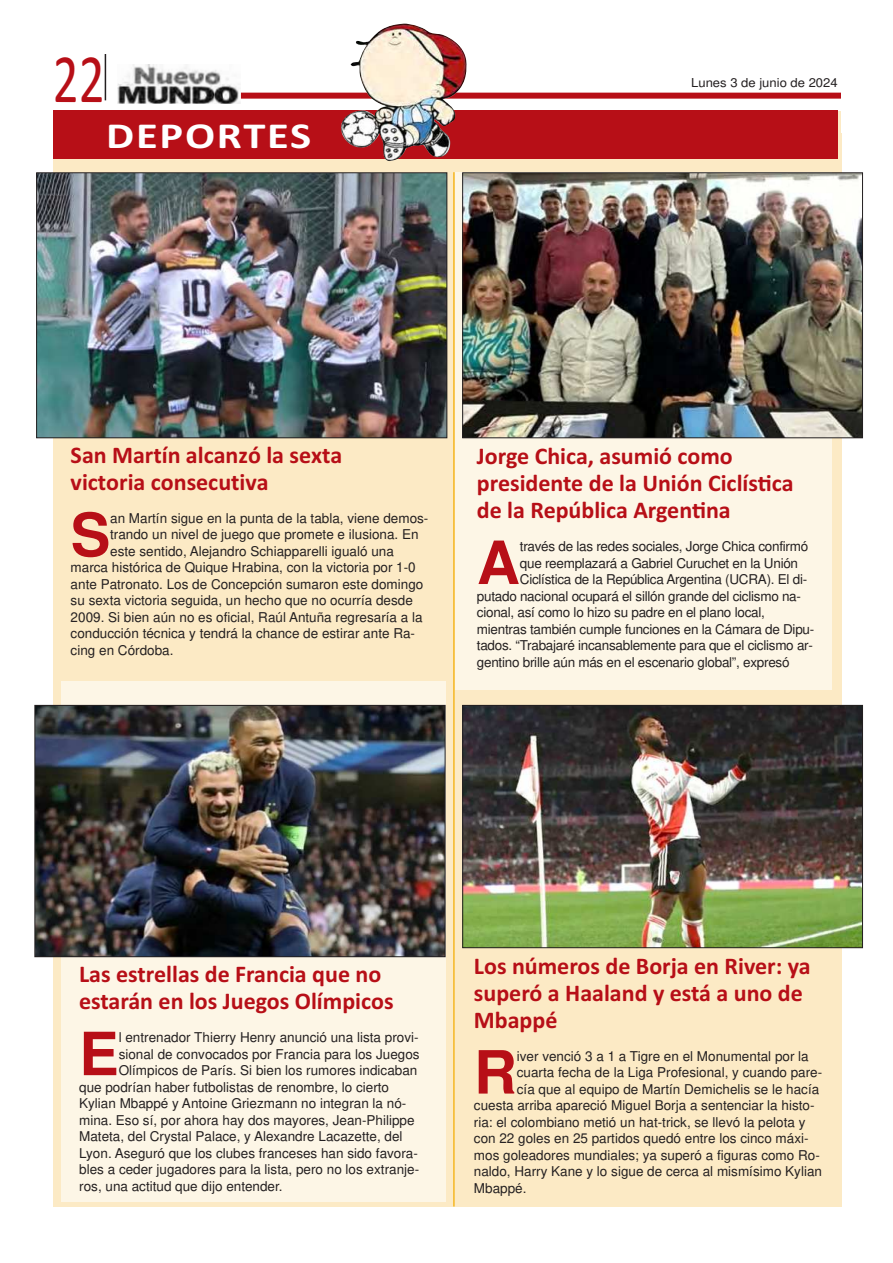
<style>
.page{position:relative;width:893px;height:1263px;background:#fff}
.page>*{position:absolute;margin:0;border:0;box-sizing:border-box;transform-origin:0 0}
.t1{font:700 59.55px "Arial";color:#b70f17}
.t2{font:34.2px "Calibri";color:#b70f17;scale:.73 1}
.t3{font:700 18px "Calibri";letter-spacing:.08em;color:#fff;scale:1.21 1}
.t4{font:13.5px "Arial";color:#231f20}
.t5{font:13.5px "Arial";letter-spacing:-.02em;color:#231f20}
.t6{font:12.3px "Arial";color:#231f20;scale:1.06 1}
.t7{font:700 11.7px "Calibri";color:#b70f17}
.s1{font-size:24px}
</style>
<div class="page">
<div style="left:53px;top:111px;width:788px;height:1095px;background:#fceac5"></div>
<div style="left:455px;top:172px;width:377px;height:517px;background:#fdf6e6"></div>
<div style="left:61px;top:681px;width:384px;height:521px;background:#fdf6e6"></div>
<div style="left:53px;top:111px;width:785px;height:48px;background:#b70f17"></div>
<div style="left:236px;top:93px;width:657px;height:6px;background:#b70f17"></div>
<img style="left:117px;top:64px;width:123px;height:40px">
<hr style="left:105px;top:54px;width:1px;height:46px;background:#231f20">
<img style="left:340px;top:24px;width:127px;height:137px">
<img style="left:38px;top:175px;width:407px;height:261px">
<div style="left:36px;top:173px;width:411px;height:265px;border:1px solid #231f20"></div>
<img style="left:464px;top:175px;width:397px;height:261px">
<div style="left:462px;top:173px;width:401px;height:265px;border:1px solid #231f20"></div>
<img style="left:37px;top:707px;width:406px;height:248px">
<div style="left:35px;top:705px;width:410px;height:252px;border:1px solid #231f20"></div>
<img style="left:464px;top:707px;width:397px;height:239px">
<div style="left:462px;top:705px;width:401px;height:243px;border:1px solid #231f20"></div>
<hr style="left:453px;top:172px;width:2px;height:1034px;background:#f6b723">
<div style="left:841px;top:62px;width:52px;height:71px;background:#fff"></div>
<h2 class="t2" style="left:53px;top:70px;width:73px">22</h2>
<h3 class="t3" style="left:106px;top:131px;width:171px">DEPORTES</h3>
<p class="t6" style="left:691px;top:77px;width:140px">Lunes 3 de junio de 2024</p>
<p class="t7" style="left:71px;top:452px;width:273px">San Mart<span class="s1">í</span>n alcanz<span class="s1">ó</span> la sexta</p>
<p class="t7" style="left:71px;top:479px;width:200px">victoria consecutiva</p>
<h1 class="t1" style="left:71px;top:500px;width:41px">S</h1>
<p class="t4" style="left:110px;top:513px;width:320px">an Martín sigue en la punta de la tabla, viene demos-</p>
<p class="t4" style="left:110px;top:529px;width:310px">trando un nivel de juego que promete e ilusiona. En</p>
<p class="t4" style="left:110px;top:546px;width:285px">este sentido, Alejandro Schiapparelli igualó una</p>
<p class="t4" style="left:71px;top:562px;width:347px">marca histórica de Quique Hrabina, con la victoria por 1-0</p>
<p class="t4" style="left:71px;top:579px;width:354px">ante Patronato. Los de Concepción sumaron este domingo</p>
<p class="t4" style="left:71px;top:595px;width:344px">su sexta victoria seguida, un hecho que no ocurría desde</p>
<p class="t4" style="left:71px;top:612px;width:353px">2009. Si bien aún no es oficial, Raúl Antuña regresaría a la</p>
<p class="t4" style="left:71px;top:628px;width:346px">conducción técnica y tendrá la chance de estirar ante Ra-</p>
<p class="t4" style="left:71px;top:645px;width:104px">cing en Córdoba.</p>
<p class="t7" style="left:477px;top:453px;width:257px">Jorge Chica, asumió como</p>
<p class="t7" style="left:477px;top:480px;width:318px">presidente de la Unión Ciclís}ca</p>
<p class="t7" style="left:477px;top:507px;width:255px">de la República Argen}na</p>
<h1 class="t1" style="left:477px;top:529px;width:45px">A</h1>
<p class="t5" style="left:520px;top:541px;width:290px">través de las redes sociales, Jorge Chica confirmó</p>
<p class="t5" style="left:520px;top:557px;width:280px">que reemplazará a Gabriel Curuchet en la Unión</p>
<p class="t5" style="left:520px;top:574px;width:289px">Ciclística de la República Argentina (UCRA). El di-</p>
<p class="t5" style="left:477px;top:590px;width:326px">putado nacional ocupará el sillón grande del ciclismo na-</p>
<p class="t5" style="left:477px;top:607px;width:289px">cional, así como lo hizo su padre en el plano local,</p>
<p class="t5" style="left:477px;top:623px;width:339px">mientras también cumple funciones en la Cámara de Dipu-</p>
<p class="t5" style="left:477px;top:640px;width:338px">tados. “Trabajaré incansablemente para que el ciclismo ar-</p>
<p class="t5" style="left:477px;top:656px;width:314px">gentino brille aún más en el escenario global”, expresó</p>
<p class="t7" style="left:79px;top:971px;width:304px">Las estrellas de Francia que no</p>
<p class="t7" style="left:79px;top:998px;width:316px">estarán en los Juegos Olímpicos</p>
<h1 class="t1" style="left:79px;top:1020px;width:41px">E</h1>
<p class="t4" style="left:119px;top:1032px;width:301px">l entrenador Thierry Henry anunció una lista provi-</p>
<p class="t4" style="left:119px;top:1049px;width:302px">sional de convocados por Francia para los Juegos</p>
<p class="t4" style="left:119px;top:1065px;width:300px">Olímpicos de París. Si bien los rumores indicaban</p>
<p class="t4" style="left:79px;top:1082px;width:311px">que podrían haber futbolistas de renombre, lo cierto</p>
<p class="t4" style="left:79px;top:1098px;width:329px">Kylian Mbappé y Antoine Griezmann no integran la nó-</p>
<p class="t4" style="left:79px;top:1115px;width:337px">mina. Eso sí, por ahora hay dos mayores, Jean-Philippe</p>
<p class="t4" style="left:79px;top:1131px;width:325px">Mateta, del Crystal Palace, y Alexandre Lacazette, del</p>
<p class="t4" style="left:79px;top:1148px;width:340px">Lyon. Aseguró que los clubes franceses han sido favora-</p>
<p class="t4" style="left:79px;top:1164px;width:341px">bles a ceder jugadores para la lista, pero no los extranje-</p>
<p class="t4" style="left:79px;top:1181px;width:205px">ros, una actitud que dijo entender.</p>
<p class="t7" style="left:474px;top:963px;width:338px">Los números de Borja en River: ya</p>
<p class="t7" style="left:474px;top:990px;width:330px">superó a Haaland y está a uno de</p>
<p class="t7" style="left:474px;top:1017px;width:85px">Mbappé</p>
<h1 class="t1" style="left:474px;top:1038px;width:45px">R</h1>
<p class="t4" style="left:517px;top:1050px;width:293px">iver venció 3 a 1 a Tigre en el Monumental por la</p>
<p class="t4" style="left:517px;top:1067px;width:307px">cuarta fecha de la Liga Profesional, y cuando pare-</p>
<p class="t4" style="left:517px;top:1083px;width:304px">cía que al equipo de Martín Demichelis se le hacía</p>
<p class="t4" style="left:474px;top:1100px;width:342px">cuesta arriba apareció Miguel Borja a sentenciar la histo-</p>
<p class="t4" style="left:474px;top:1116px;width:333px">ria: el colombiano metió un hat-trick, se llevó la pelota y</p>
<p class="t4" style="left:474px;top:1133px;width:336px">con 22 goles en 25 partidos quedó entre los cinco máxi-</p>
<p class="t4" style="left:474px;top:1149px;width:347px">mos goleadores mundiales; ya superó a figuras como Ro-</p>
<p class="t4" style="left:474px;top:1166px;width:350px">naldo, Harry Kane y lo sigue de cerca al mismísimo Kylian</p>
<p class="t4" style="left:474px;top:1182px;width:54px">Mbappé.</p>
</div>
